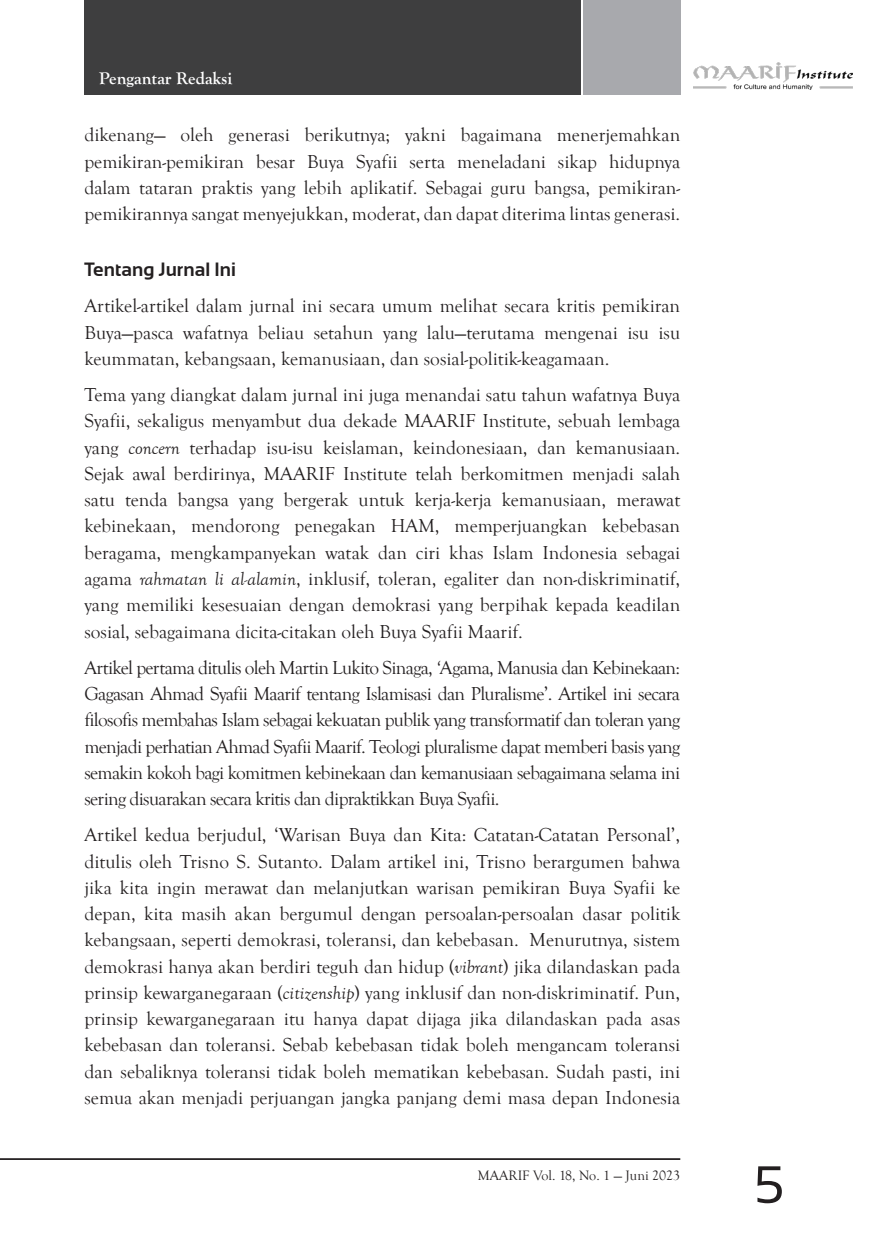
<style>
.page{position:relative;width:869px;height:1241px;background:#fff}
.page>*{position:absolute;margin:0;border:0;box-sizing:border-box;transform-origin:0 0}
.t1{font:52.5px "Sansation";color:#231f20}
.Normal__Web{font:19.25px/26.2px "Goudy Old Style T";color:#231f20;text-align:justify}
.t2{font:700 19.25px "Sansation";color:#231f20}
.t3{font:700 17.5px "Goudy Old Style T";color:#fff}
.t4{font:14px "Goudy Old Style T";color:#231f20}
.s1{font-style:italic}
</style>
<div class="page">
<div style="left:582px;top:0;width:98px;height:94px;background:#a8a9ad"></div>
<hr style="left:0;top:1157px;width:680px;height:2px;background:#231f20">
<div style="left:84px;top:0;width:496px;height:94px;background:#3e3e3f"></div>
<img style="left:693px;top:63px;width:159px;height:26px">
<p class="t3" style="left:99px;top:69px;width:134px">Pengantar Redaksi</p>
<p class="Normal__Web" style="left:84px;top:122px;width:597px">dikenang— oleh generasi berikutnya; yakni bagaimana menerjemahkan pemikiran-pemikiran besar Buya Syafii serta meneladani sikap hidupnya dalam tataran praktis yang lebih aplikatif. Sebagai guru bangsa, pemikiran&shy;pemikirannya sangat menyejukkan, moderat, dan dapat diterima lintas generasi.</p>
<p class="t2" style="left:84px;top:259px;width:153px">Tentang Jurnal Ini</p>
<p class="Normal__Web" style="left:84px;top:293px;width:597px">Artikel-artikel dalam jurnal ini secara umum melihat secara kritis pemikiran Buya—pasca wafatnya beliau setahun yang lalu—terutama mengenai isu isu keummatan, kebangsaan, kemanusiaan, dan sosial-politik-keagamaan.</p>
<p class="Normal__Web" style="left:84px;top:382px;width:597px">Tema yang diangkat dalam jurnal ini juga menandai satu tahun wafatnya Buya Syafii, sekaligus menyambut dua dekade MAARIF Institute, sebuah lembaga yang <span class="s1">concern</span> terhadap isu-isu keislaman, keindonesiaan, dan kemanusiaan.<br>Sejak awal berdirinya, MAARIF Institute telah berkomitmen menjadi salah satu tenda bangsa yang bergerak untuk kerja-kerja kemanusiaan, merawat kebinekaan, mendorong penegakan HAM, memperjuangkan kebebasan beragama, mengkampanyekan watak dan ciri khas Islam Indonesia sebagai agama <span class="s1">rahmatan li al-alamin</span>, inklusif, toleran, egaliter dan non-diskriminatif, yang memiliki kesesuaian dengan demokrasi yang berpihak kepada keadilan sosial, sebagaimana dicita-citakan oleh Buya Syafii Maarif.</p>
<p class="Normal__Web" style="left:84px;top:654px;width:597px">Artikel pertama ditulis oleh Martin Lukito Sinaga, <span class="s1">‘</span>Agama, Manusia dan Kebinekaan:<br>Gagasan Ahmad Syafii Maarif tentang Islamisasi dan Pluralisme’. Artikel ini secara filosofis membahas Islam sebagai kekuatan publik yang transformatif dan toleran yang menjadi perhatian Ahmad Syafii Maarif. Teologi pluralisme dapat memberi basis yang semakin kokoh bagi komitmen kebinekaan dan kemanusiaan sebagaimana selama ini sering disuarakan secara kritis dan dipraktikkan Buya Syafii.</p>
<p class="Normal__Web" style="left:84px;top:822px;width:597px">Artikel kedua berjudul, ‘Warisan Buya dan Kita: Catatan-Catatan Personal’, ditulis oleh Trisno S. Sutanto. Dalam artikel ini, Trisno berargumen bahwa jika kita ingin merawat dan melanjutkan warisan pemikiran Buya Syafii ke depan, kita masih akan bergumul dengan persoalan-persoalan dasar politik kebangsaan, seperti demokrasi, toleransi, dan kebebasan. Menurutnya, sistem demokrasi hanya akan berdiri teguh dan hidup (<span class="s1">vibrant</span>) jika dilandaskan pada prinsip kewarganegaraan (<span class="s1">citizenship</span>) yang inklusif dan non-diskriminatif. Pun, prinsip kewarganegaraan itu hanya dapat dijaga jika dilandaskan pada asas kebebasan dan toleransi. Sebab kebebasan tidak boleh mengancam toleransi dan sebaliknya toleransi tidak boleh mematikan kebebasan. Sudah pasti, ini semua akan menjadi perjuangan jangka panjang demi masa depan Indonesia</p>
<p class="t4" style="left:477px;top:1167px;width:204px">MAARIF Vol. 18, No. 1 — Juni 2023</p>
<h1 class="t1" style="left:753px;top:1155px;width:32px">5</h1>
</div>
